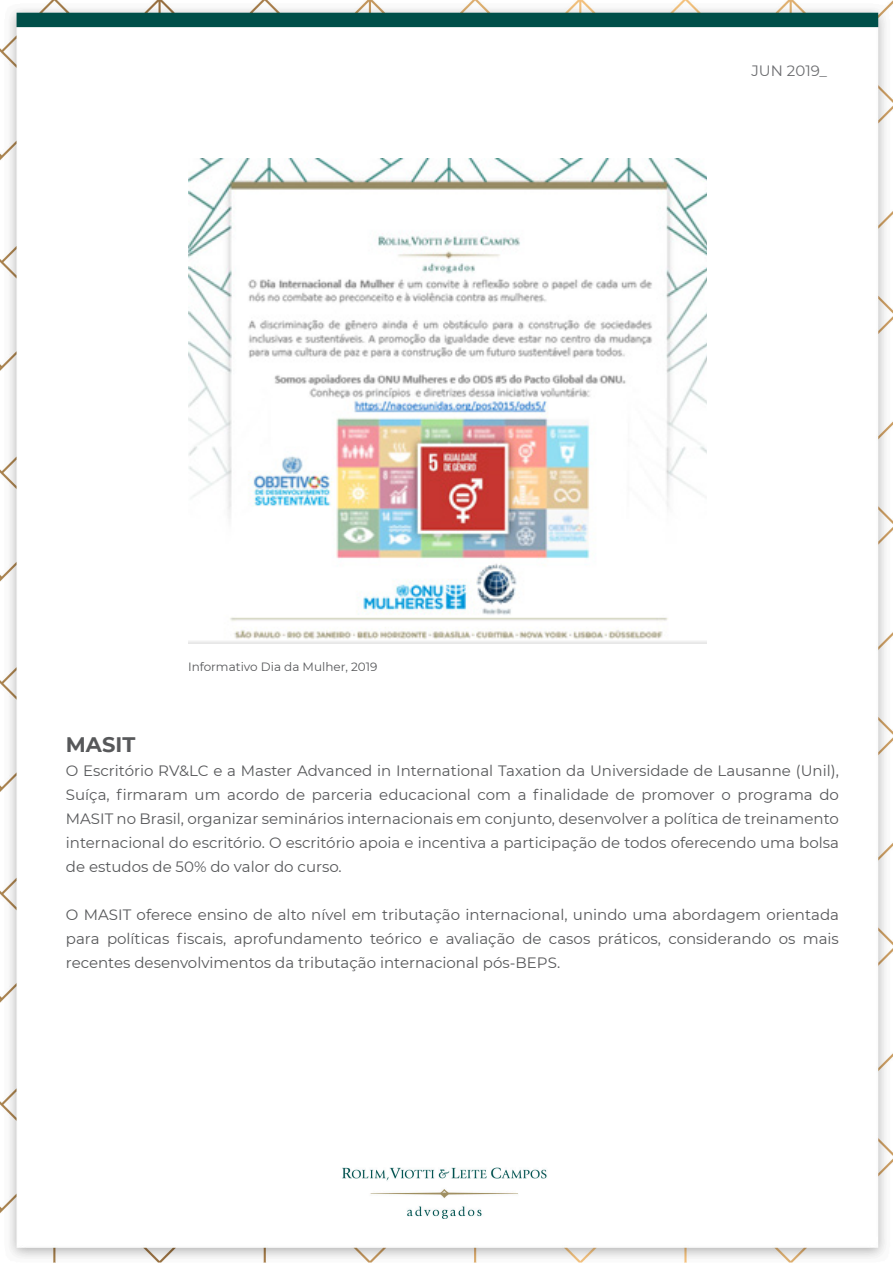
<style>
.page{position:relative;width:893px;height:1263px;background:#fff}
.page>*{position:absolute;margin:0;border:0;box-sizing:border-box;transform-origin:0 0}
.t1{font:700 21px "Montserrat";color:#57585a}
.t2{font:15px/24px "Montserrat";color:#57585a;text-align:justify}
.t3{font:15px "Montserrat";color:#6c6d70}
.t4{font:12px "Montserrat";color:#57585a}
</style>
<div class="page">
<img style="left:0;top:0;width:893px;height:1263px">
<img style="left:188px;top:158px;width:519px;height:485px">
<p class="t4" style="left:188px;top:658px;width:191px">Informativo Dia da Mulher, 2019</p>
<p class="t3" style="left:751px;top:61px;width:77px">JUN 2019_</p>
<p class="t1" style="left:66px;top:729px;width:71px">MASIT</p>
<p class="t2" style="left:66px;top:758px;width:775px">O Escritório RV&amp;LC e a Master Advanced in International Taxation da Universidade de Lausanne (Unil), Suíça, firmaram um acordo de parceria educacional com a finalidade de promover o programa do MASIT no Brasil, organizar seminários internacionais em conjunto, desenvolver a política de treinamento internacional do escritório. O escritório apoia e incentiva a participação de todos oferecendo uma bolsa de estudos de 50% do valor do curso.</p>
<p class="t2" style="left:66px;top:902px;width:775px">O MASIT oferece ensino de alto nível em tributação internacional, unindo uma abordagem orientada para políticas fiscais, aprofundamento teórico e avaliação de casos práticos, considerando os mais recentes desenvolvimentos da tributação internacional pós-BEPS.</p>
</div>
